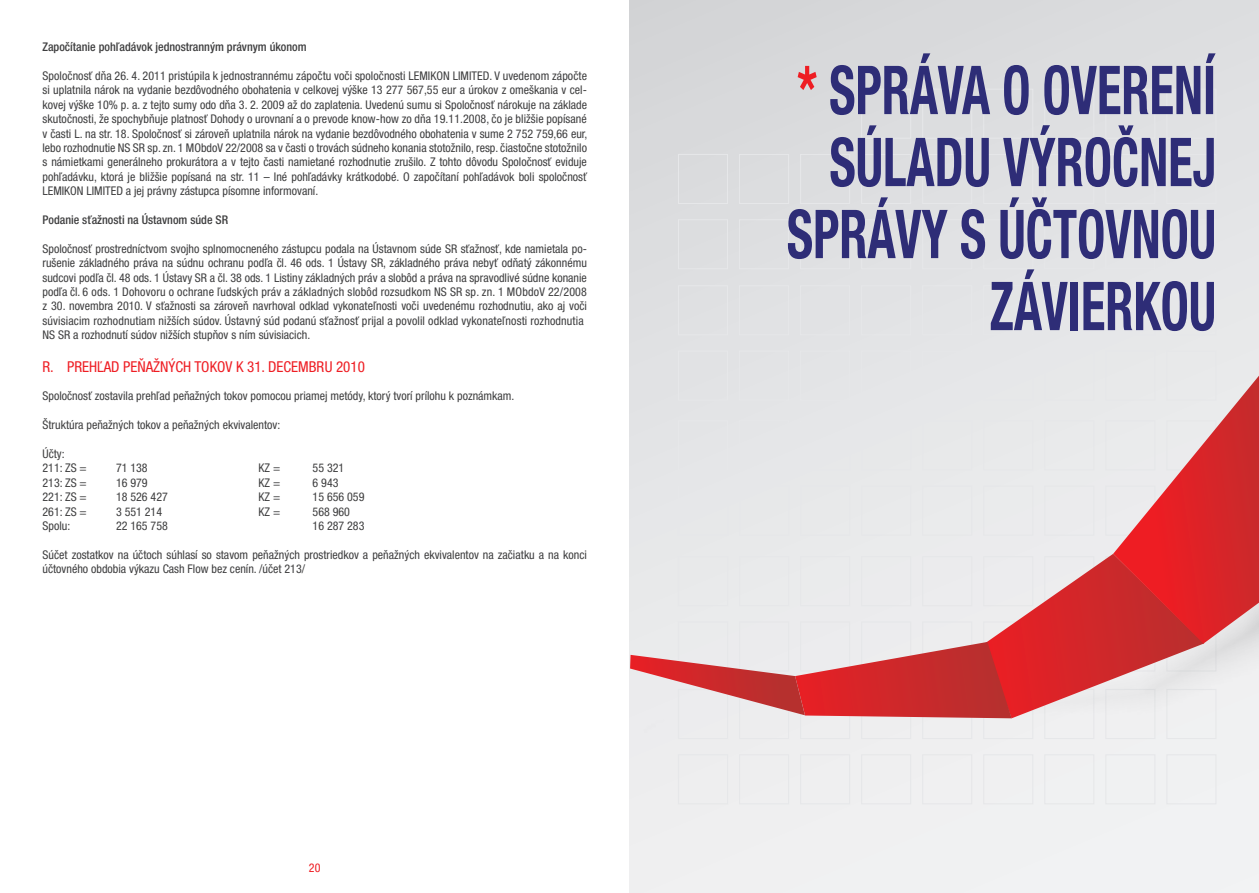
<style>
.page{position:relative;width:1259px;height:893px;background:#fff}
.page>*{position:absolute;margin:0;border:0;box-sizing:border-box;transform-origin:0 0}
.t1{font:700 condensed 67.5px "Helvetica Neue LT Pro";color:#2e2d77;scale:.75 1}
.t2{font:condensed 15px "Helvetica Neue LT Pro";color:#ee1d23}
.t3{font:condensed 12px/14.4px "Helvetica Neue LT Pro";color:#3e3e3f;text-align:justify}
.t4{font:500 condensed 12px "Helvetica Neue LT Pro";color:#3e3e3f}
.t5{font:condensed 12px "Helvetica Neue LT Pro";color:#ee1d23}
.s1{color:#ee1d23}
</style>
<div class="page">
<svg style="left:629px;top:0;width:630px;height:893px"></svg>
<div style="left:678px;top:154px;width:50px;height:50px;border:1px solid #e6e7e9"></div>
<div style="left:678px;top:285px;width:50px;height:50px;border:1px solid #e6e7e9"></div>
<div style="left:678px;top:219px;width:50px;height:50px;border:1px solid #e6e7e9"></div>
<div style="left:678px;top:351px;width:50px;height:50px;border:1px solid #e6e7e9"></div>
<div style="left:678px;top:754px;width:50px;height:50px;border:1px solid #e6e7e9"></div>
<div style="left:800px;top:154px;width:50px;height:50px;border:1px solid #e6e7e9"></div>
<div style="left:800px;top:285px;width:50px;height:50px;border:1px solid #e6e7e9"></div>
<div style="left:800px;top:219px;width:50px;height:50px;border:1px solid #e6e7e9"></div>
<div style="left:800px;top:351px;width:50px;height:50px;border:1px solid #e6e7e9"></div>
<div style="left:800px;top:754px;width:50px;height:50px;border:1px solid #e6e7e9"></div>
<div style="left:739px;top:154px;width:50px;height:50px;border:1px solid #e6e7e9"></div>
<div style="left:739px;top:285px;width:50px;height:50px;border:1px solid #e6e7e9"></div>
<div style="left:739px;top:219px;width:50px;height:50px;border:1px solid #e6e7e9"></div>
<div style="left:739px;top:351px;width:50px;height:50px;border:1px solid #e6e7e9"></div>
<div style="left:739px;top:754px;width:50px;height:50px;border:1px solid #e6e7e9"></div>
<div style="left:861px;top:154px;width:50px;height:50px;border:1px solid #e6e7e9"></div>
<div style="left:861px;top:285px;width:50px;height:50px;border:1px solid #e6e7e9"></div>
<div style="left:861px;top:219px;width:50px;height:50px;border:1px solid #e6e7e9"></div>
<div style="left:861px;top:351px;width:50px;height:50px;border:1px solid #e6e7e9"></div>
<div style="left:861px;top:754px;width:50px;height:50px;border:1px solid #e6e7e9"></div>
<div style="left:861px;top:89px;width:50px;height:50px;border:1px solid #e6e7e9"></div>
<div style="left:922px;top:154px;width:50px;height:50px;border:1px solid #e6e7e9"></div>
<div style="left:922px;top:285px;width:50px;height:50px;border:1px solid #e6e7e9"></div>
<div style="left:922px;top:219px;width:50px;height:50px;border:1px solid #e6e7e9"></div>
<div style="left:922px;top:351px;width:50px;height:50px;border:1px solid #e6e7e9"></div>
<div style="left:922px;top:754px;width:50px;height:50px;border:1px solid #e6e7e9"></div>
<div style="left:922px;top:89px;width:50px;height:50px;border:1px solid #e6e7e9"></div>
<div style="left:983px;top:154px;width:50px;height:50px;border:1px solid #e6e7e9"></div>
<div style="left:983px;top:285px;width:50px;height:50px;border:1px solid #e6e7e9"></div>
<div style="left:983px;top:219px;width:50px;height:50px;border:1px solid #e6e7e9"></div>
<div style="left:983px;top:351px;width:50px;height:50px;border:1px solid #e6e7e9"></div>
<div style="left:983px;top:754px;width:50px;height:50px;border:1px solid #e6e7e9"></div>
<div style="left:983px;top:89px;width:50px;height:50px;border:1px solid #e6e7e9"></div>
<div style="left:1044px;top:154px;width:50px;height:50px;border:1px solid #e6e7e9"></div>
<div style="left:1044px;top:285px;width:50px;height:50px;border:1px solid #e6e7e9"></div>
<div style="left:1044px;top:219px;width:50px;height:50px;border:1px solid #e6e7e9"></div>
<div style="left:1044px;top:351px;width:50px;height:50px;border:1px solid #e6e7e9"></div>
<div style="left:1044px;top:754px;width:50px;height:50px;border:1px solid #e6e7e9"></div>
<div style="left:1044px;top:89px;width:50px;height:50px;border:1px solid #e6e7e9"></div>
<div style="left:1105px;top:154px;width:50px;height:50px;border:1px solid #e6e7e9"></div>
<div style="left:1105px;top:285px;width:50px;height:50px;border:1px solid #e6e7e9"></div>
<div style="left:1105px;top:219px;width:50px;height:50px;border:1px solid #e6e7e9"></div>
<div style="left:1105px;top:351px;width:50px;height:50px;border:1px solid #e6e7e9"></div>
<div style="left:1105px;top:754px;width:50px;height:50px;border:1px solid #e6e7e9"></div>
<div style="left:1105px;top:89px;width:50px;height:50px;border:1px solid #e6e7e9"></div>
<div style="left:1166px;top:154px;width:50px;height:50px;border:1px solid #e6e7e9"></div>
<div style="left:1166px;top:285px;width:50px;height:50px;border:1px solid #e6e7e9"></div>
<div style="left:1166px;top:219px;width:50px;height:50px;border:1px solid #e6e7e9"></div>
<div style="left:1166px;top:351px;width:50px;height:50px;border:1px solid #e6e7e9"></div>
<div style="left:1166px;top:754px;width:50px;height:50px;border:1px solid #e6e7e9"></div>
<div style="left:1166px;top:89px;width:50px;height:50px;border:1px solid #e6e7e9"></div>
<div style="left:629px;top:438px;width:630px;height:317px;background:#efeff0"></div>
<svg style="left:630px;top:376px;width:629px;height:342px;background:#e3b7b9"></svg>
<p class="t4" style="left:43px;top:40px;width:266px">Započítanie pohľadávok jednostranným právnym úkonom</p>
<p class="t3" style="left:43px;top:68px;width:546px">Spoločnosť dňa 26. 4. 2011 pristúpila k jednostrannému zápočtu voči spoločnosti LEMIKON LIMITED. V uvedenom zápočte</p>
<p class="t3" style="left:43px;top:83px;width:546px">si uplatnila nárok na vydanie bezdôvodného obohatenia v celkovej výške 13 277 567,55 eur a úrokov z omeškania v cel&shy;kovej výške 10% p. a. z tejto sumy odo dňa 3. 2. 2009 až do zaplatenia. Uvedenú sumu si Spoločnosť nárokuje na základe skutočnosti, že spochybňuje platnosť Dohody o urovnaní a o prevode know-how zo dňa 19.11.2008, čo je bližšie popísané</p>
<p class="t3" style="left:43px;top:126px;width:546px">v časti L. na str. 18. Spoločnosť si zároveň uplatnila nárok na vydanie bezdôvodného obohatenia v sume 2 752 759,66 eur, lebo rozhodnutie NS SR sp. zn. 1 MObdoV 22/2008 sa v časti o trovách súdneho konania stotožnilo, resp. čiastočne stotožnilo s námietkami generálneho prokurátora a v tejto časti namietané rozhodnutie zrušilo. Z tohto dôvodu Spoločnosť eviduje pohľadávku, ktorá je bližšie popísaná na str. 11 – Iné pohľadávky krátkodobé. O započítaní pohľadávok boli spoločnosť LEMIKON LIMITED a jej právny zástupca písomne informovaní.</p>
<p class="t4" style="left:43px;top:212px;width:187px">Podanie sťažnosti na Ústavnom súde SR</p>
<p class="t3" style="left:43px;top:241px;width:546px">Spoločnosť prostredníctvom svojho splnomocneného zástupcu podala na Ústavnom súde SR sťažnosť, kde namietala po&shy;rušenie základného práva na súdnu ochranu podľa čl. 46 ods. 1 Ústavy SR, základného práva nebyť odňatý zákonnému sudcovi podľa čl. 48 ods. 1 Ústavy SR a čl. 38 ods. 1 Listiny základných práv a slobôd a práva na spravodlivé súdne konanie podľa čl. 6 ods. 1 Dohovoru o ochrane ľudských práv a základných slobôd rozsudkom NS SR sp. zn. 1 MObdoV 22/2008</p>
<p class="t3" style="left:43px;top:299px;width:546px">z 30. novembra 2010. V sťažnosti sa zároveň navrhoval odklad vykonateľnosti voči uvedenému rozhodnutiu, ako aj voči súvisiacim rozhodnutiam nižších súdov. Ústavný súd podanú sťažnosť prijal a povolil odklad vykonateľnosti rozhodnutia</p>
<p class="t3" style="left:43px;top:328px;width:269px">NS SR a rozhodnutí súdov nižších stupňov s ním súvisiacich.</p>
<p class="t2" style="left:43px;top:358px;width:324px">R. PREHĽAD PEŇAŽNÝCH TOKOV K 31. DECEMBRU 2010</p>
<p class="t3" style="left:43px;top:389px;width:473px">Spoločnosť zostavila prehľad peňažných tokov pomocou priamej metódy, ktorý tvorí prílohu k poznámkam.</p>
<p class="t3" style="left:43px;top:418px;width:239px">Štruktúra peňažných tokov a peňažných ekvivalentov:</p>
<p class="t3" style="left:43px;top:446px;width:24px">Účty:</p>
<p class="t3" style="left:43px;top:461px;width:46px">211: ZS =</p>
<p class="t3" style="left:116px;top:461px;width:33px">71 138</p>
<p class="t3" style="left:259px;top:461px;width:23px">KZ =</p>
<p class="t3" style="left:313px;top:461px;width:33px">55 321</p>
<p class="t3" style="left:43px;top:475px;width:46px">213: ZS =</p>
<p class="t3" style="left:116px;top:475px;width:33px">16 979</p>
<p class="t3" style="left:259px;top:475px;width:23px">KZ =</p>
<p class="t3" style="left:313px;top:475px;width:27px">6 943</p>
<p class="t3" style="left:43px;top:490px;width:46px">221: ZS =</p>
<p class="t3" style="left:116px;top:490px;width:53px">18 526 427</p>
<p class="t3" style="left:259px;top:490px;width:23px">KZ =</p>
<p class="t3" style="left:313px;top:490px;width:53px">15 656 059</p>
<p class="t3" style="left:43px;top:504px;width:46px">261: ZS =</p>
<p class="t3" style="left:116px;top:504px;width:48px">3 551 214</p>
<p class="t3" style="left:259px;top:504px;width:23px">KZ =</p>
<p class="t3" style="left:313px;top:504px;width:39px">568 960</p>
<p class="t3" style="left:43px;top:518px;width:29px">Spolu:</p>
<p class="t3" style="left:116px;top:518px;width:53px">22 165 758</p>
<p class="t3" style="left:313px;top:518px;width:53px">16 287 283</p>
<p class="t3" style="left:43px;top:547px;width:546px">Súčet zostatkov na účtoch súhlasí so stavom peňažných prostriedkov a peňažných ekvivalentov na začiatku a na konci účtovného obdobia výkazu Cash Flow bez cenín. /účet 213/</p>
<p class="t5" style="left:309px;top:861px;width:13px">20</p>
<p class="t1" style="left:797px;top:49px;width:560px"><span class="s1">*</span> SPRÁVA O OVERENÍ</p>
<p class="t1" style="left:829px;top:121px;width:517px">SÚLADU VÝROČNEJ</p>
<p class="t1" style="left:787px;top:193px;width:574px">SPRÁVY S ÚČTOVNOU</p>
<p class="t1" style="left:989px;top:265px;width:303px">ZÁVIERKOU</p>
</div>
